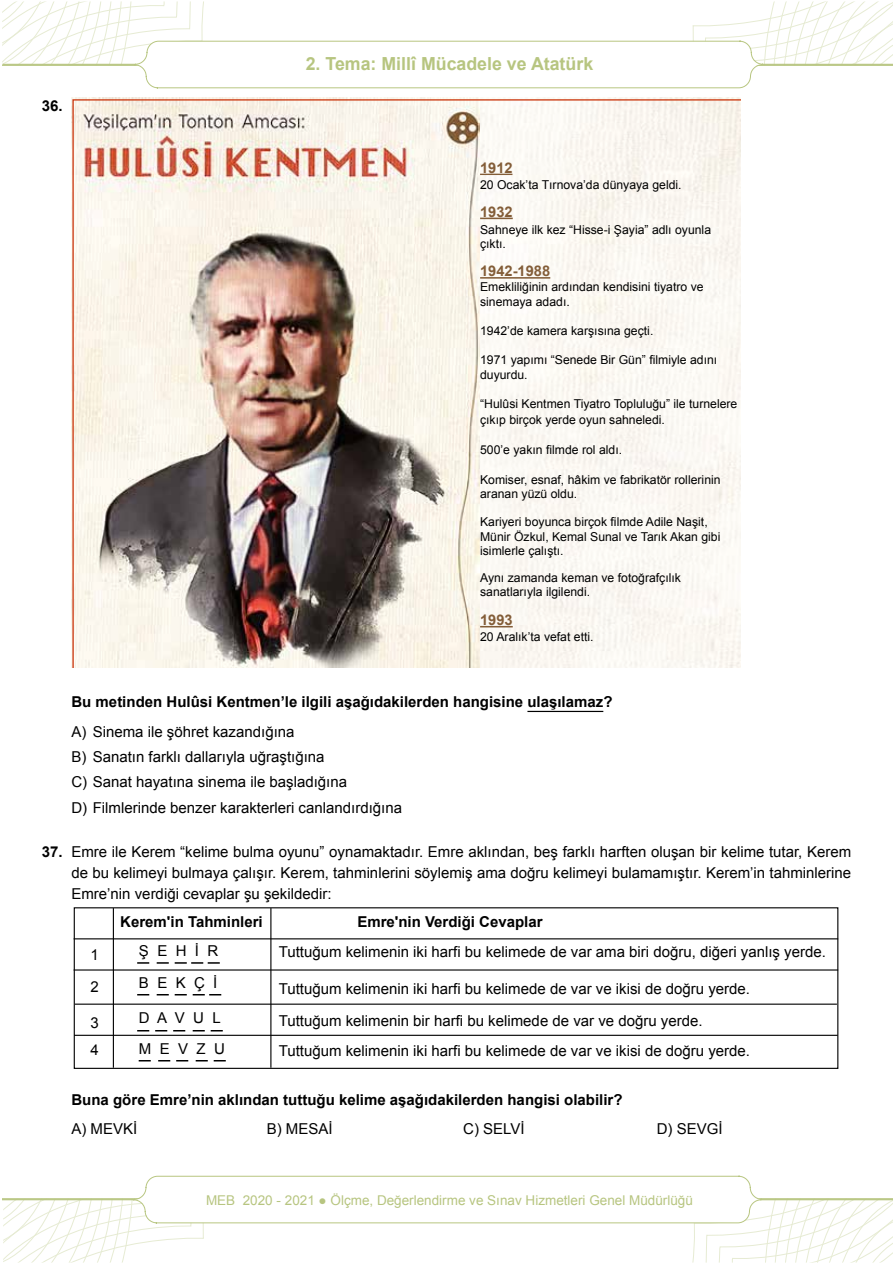
<style>
.page{position:relative;width:893px;height:1263px;background:#fff}
.page>*{position:absolute;margin:0;border:0;box-sizing:border-box;transform-origin:0 0}
.t1{font:700 18px "Arial";color:#b7c580}
.t2{font:15px/25.2px "Arial";color:#000}
.t3{font:700 15px "Arial";color:#000}
.t4{font:700 14.7px "Arial";color:#835d38}
.t5{font:13.5px "Arial";color:#b7c580}
.t6{font:12.15px/14.7px "Arial";color:#000}
.s1{font-weight:700}
</style>
<div class="page">
<svg style="left:2px;top:1175px;width:891px;height:87px"></svg>
<svg style="left:2px;top:1px;width:891px;height:88px"></svg>
<hr style="left:527px;top:711px;width:76px;height:1px;background:#000">
<img style="left:72px;top:99px;width:669px;height:569px">
<hr style="left:480px;top:174px;width:32px;height:1px;background:#835d38">
<div style="left:74px;top:907px;width:764px;height:162px;border:1px solid #000"></div>
<hr style="left:113px;top:908px;width:1px;height:160px;background:#000">
<hr style="left:270px;top:908px;width:1px;height:160px;background:#000">
<hr style="left:74px;top:938px;width:764px;height:1px;background:#000">
<hr style="left:74px;top:969px;width:764px;height:1px;background:#000">
<hr style="left:75px;top:1003px;width:762px;height:2px;background:#000">
<hr style="left:74px;top:1035px;width:764px;height:1px;background:#000">
<svg style="left:137px;top:994px;width:12px;height:1px"></svg>
<svg style="left:137px;top:1030px;width:12px;height:1px"></svg>
<svg style="left:139px;top:1060px;width:12px;height:1px"></svg>
<svg style="left:158px;top:1060px;width:12px;height:1px"></svg>
<svg style="left:176px;top:1060px;width:12px;height:1px"></svg>
<svg style="left:196px;top:1060px;width:12px;height:1px"></svg>
<svg style="left:214px;top:1060px;width:12px;height:1px"></svg>
<svg style="left:155px;top:1030px;width:12px;height:1px"></svg>
<svg style="left:173px;top:1030px;width:12px;height:1px"></svg>
<svg style="left:193px;top:1030px;width:12px;height:1px"></svg>
<svg style="left:211px;top:1030px;width:12px;height:1px"></svg>
<svg style="left:157px;top:994px;width:12px;height:1px"></svg>
<svg style="left:175px;top:994px;width:12px;height:1px"></svg>
<svg style="left:193px;top:994px;width:28px;height:1px"></svg>
<svg style="left:137px;top:962px;width:12px;height:2px"></svg>
<svg style="left:157px;top:962px;width:12px;height:2px"></svg>
<svg style="left:175px;top:962px;width:45px;height:2px"></svg>
<p class="t3" style="left:42px;top:96px;width:22px">36.</p>
<p class="t1" style="left:306px;top:52px;width:289px">2. Tema: Millî Mücadele ve Atatürk</p>
<p class="t4" style="left:480px;top:158px;width:34px">1912</p>
<p class="t6" style="left:480px;top:177px;width:203px">20 Ocak’ta Tırnova’da dünyaya geldi.</p>
<p class="t4" style="left:480px;top:202px;width:34px">1932</p>
<p class="t6" style="left:480px;top:222px;width:232px">Sahneye ilk kez “Hisse-i Şayia” adlı oyunla çıktı.</p>
<p class="t4" style="left:480px;top:261px;width:72px">1942-1988</p>
<p class="t6" style="left:480px;top:279px;width:225px">Emekliliğinin ardından kendisini tiyatro ve sinemaya adadı.</p>
<p class="t6" style="left:480px;top:323px;width:175px">1942’de kamera karşısına geçti.</p>
<p class="t6" style="left:480px;top:353px;width:239px">1971 yapımı “Senede Bir Gün” filmiyle adını duyurdu.</p>
<p class="t6" style="left:480px;top:397px;width:259px;line-height:15.3px">“Hulûsi Kentmen Tiyatro Topluluğu” ile turnelere çıkıp birçok yerde oyun sahneledi.</p>
<p class="t6" style="left:480px;top:443px;width:143px">500’e yakın filmde rol aldı.</p>
<p class="t6" style="left:480px;top:472px;width:242px">Komiser, esnaf, hâkim ve fabrikatör rollerinin aranan yüzü oldu.</p>
<p class="t6" style="left:480px;top:515px;width:242px">Kariyeri boyunca birçok filmde Adile Naşit,<br>Münir Özkul, Kemal Sunal ve Tarık Akan gibi isimlerle çalıştı.</p>
<p class="t6" style="left:480px;top:570px;width:202px">Aynı zamanda keman ve fotoğrafçılık sanatlarıyla ilgilendi.</p>
<p class="t4" style="left:480px;top:610px;width:34px">1993</p>
<p class="t6" style="left:480px;top:629px;width:115px">20 Aralık’ta vefat etti.</p>
<p class="t3" style="left:71px;top:692px;width:542px">Bu metinden Hulûsi Kentmen’le ilgili aşağıdakilerden hangisine ulaşılamaz?</p>
<p class="t2" style="left:71px;top:719px;width:332px">A) Sinema ile şöhret kazandığına<br>B) Sanatın farklı dallarıyla uğraştığına<br>C) Sanat hayatına sinema ile başladığına<br>D) Filmlerinde benzer karakterleri canlandırdığına</p>
<p class="t2" style="left:71px;top:841px;width:781px;line-height:21px;text-align:justify;text-indent:-30px"><span class="s1">37.</span> Emre ile Kerem “kelime bulma oyunu” oynamaktadır. Emre aklından, beş farklı harften oluşan bir kelime tutar, Kerem de bu kelimeyi bulmaya çalışır. Kerem, tahminlerini söylemiş ama doğru kelimeyi bulamamıştır. Kerem’in tahminlerine Emre’nin verdiği cevaplar şu şekildedir:</p>
<p class="t3" style="left:120px;top:911px;width:144px">Kerem'in Tahminleri</p>
<p class="t3" style="left:357px;top:911px;width:187px">Emre'nin Verdiği Cevaplar</p>
<p class="t2" style="left:91px;top:939px;width:10px;line-height:31.8px">1<br>2</p>
<p class="t2" style="left:91px;top:1009px;width:10px;line-height:27.2px">3<br>4</p>
<p class="t2" style="left:139px;top:939px;width:81px">Ş E H İ R</p>
<p class="t2" style="left:279px;top:939px;width:549px">Tuttuğum kelimenin iki harfi bu kelimede de var ama biri doğru, diğeri yanlış yerde.</p>
<p class="t2" style="left:279px;top:973px;width:473px;line-height:31.5px">Tuttuğum kelimenin iki harfi bu kelimede de var ve ikisi de doğru yerde.<br>Tuttuğum kelimenin bir harfi bu kelimede de var ve doğru yerde.</p>
<p class="t2" style="left:279px;top:1038px;width:473px">Tuttuğum kelimenin iki harfi bu kelimede de var ve ikisi de doğru yerde.</p>
<p class="t3" style="left:71px;top:1089px;width:552px">Buna göre Emre’nin aklından tuttuğu kelime aşağıdakilerden hangisi olabilir?</p>
<p class="t2" style="left:71px;top:1116px;width:67px">A) MEVKİ</p>
<p class="t2" style="left:267px;top:1116px;width:67px">B) MESAİ</p>
<p class="t2" style="left:463px;top:1116px;width:63px">C) SELVİ</p>
<p class="t2" style="left:657px;top:1116px;width:67px">D) SEVGİ</p>
<p class="t2" style="left:139px;top:970px;width:80px">B E K Ç İ</p>
<p class="t2" style="left:139px;top:1002px;width:87px;line-height:31px">D A V U L<br>M E V Z U</p>
<p class="t5" style="left:206px;top:1191px;width:488px">MEB 2020 - 2021 ● Ölçme, Değerlendirme ve Sınav Hizmetleri Genel Müdürlüğü</p>
</div>
